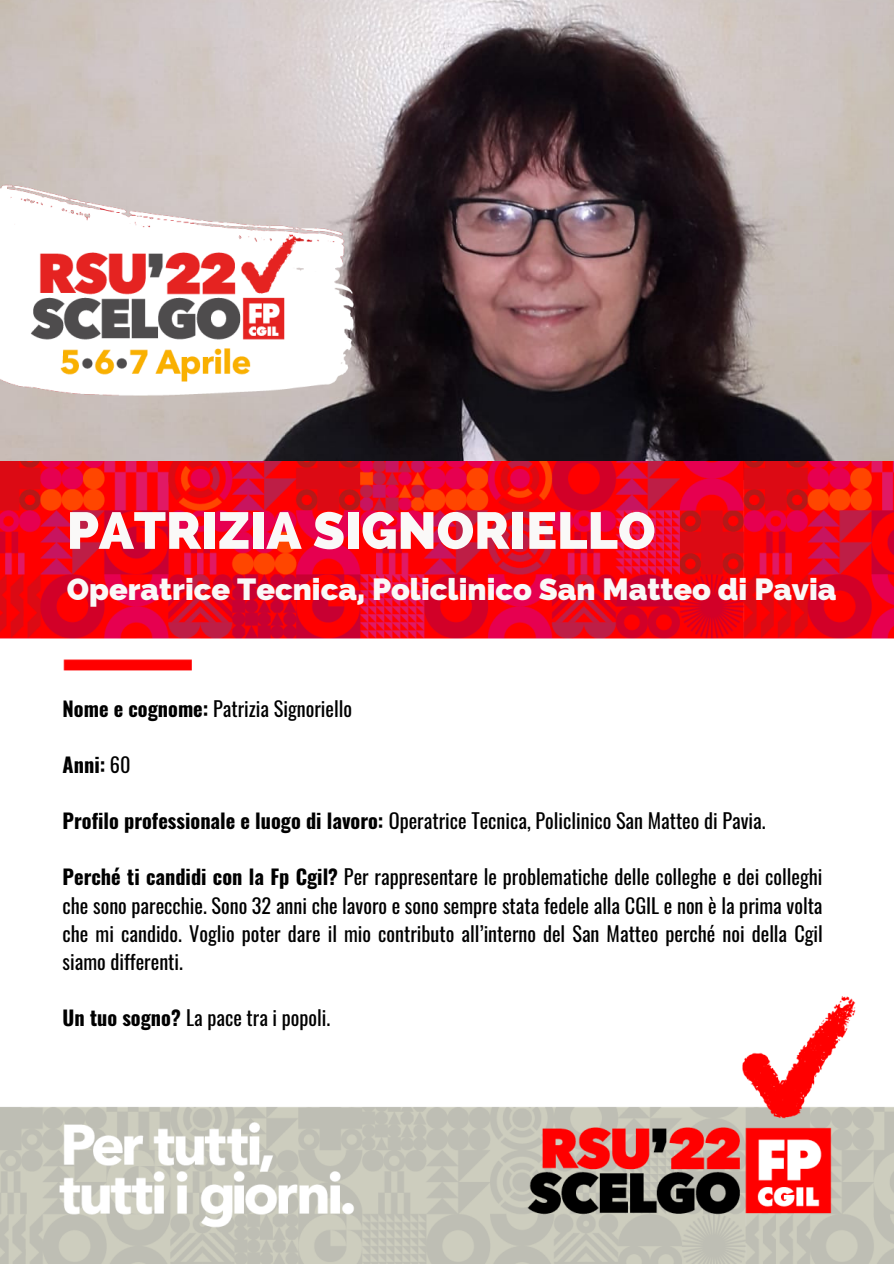
<style>
.page{position:relative;width:894px;height:1264px;background:#fff}
.page>*{position:absolute;margin:0;border:0;box-sizing:border-box;transform-origin:0 0}
.t1{font:800 51.75px "Raleway";color:#faf9f8}
.t2{font:800 30.75px "Raleway";color:#faf9f8}
.t3{font:20.25px/28.2px "Oswald";color:#000;text-align:justify}
.t4{font:700 20.25px "Oswald";color:#000}
.s1{font-weight:700}
.s2{font-weight:400}
</style>
<div class="page">
<img style="left:0;top:0;width:893px;height:461px">
<img style="left:0;top:461px;width:893px;height:802px">
<img style="left:0;top:178px;width:387px;height:250px">
<p class="t1" style="left:67px;top:500px;width:590px">PATRIZIA SIGNORIELLO</p>
<p class="t2" style="left:67px;top:570px;width:770px">Operatrice Tecnica, Policlinico San Matteo di Pavia</p>
<p class="t3" style="left:63px;top:693px;width:291px"><span class="s1">Nome e cognome:</span> Patrizia Signoriello</p>
<p class="t4" style="left:63px;top:748px;width:70px">Anni: <span class="s2">60</span></p>
<p class="t3" style="left:63px;top:805px;width:704px"><span class="s1">Profilo professionale e luogo di lavoro:</span> Operatrice Tecnica, Policlinico San Matteo di Pavia.</p>
<p class="t3" style="left:63px;top:862px;width:761px"><span class="s1">Perché ti candidi con la Fp Cgil?</span> Per rappresentare le problematiche delle colleghe e dei colleghi che sono parecchie. Sono 32 anni che lavoro e sono sempre stata fedele alla CGIL e non è la prima volta che mi candido. Voglio poter dare il mio contributo all’interno del San Matteo perché noi della Cgil siamo differenti.</p>
<p class="t3" style="left:63px;top:1003px;width:269px"><span class="s1">Un tuo sogno?</span> La pace tra i popoli.</p>
</div>
